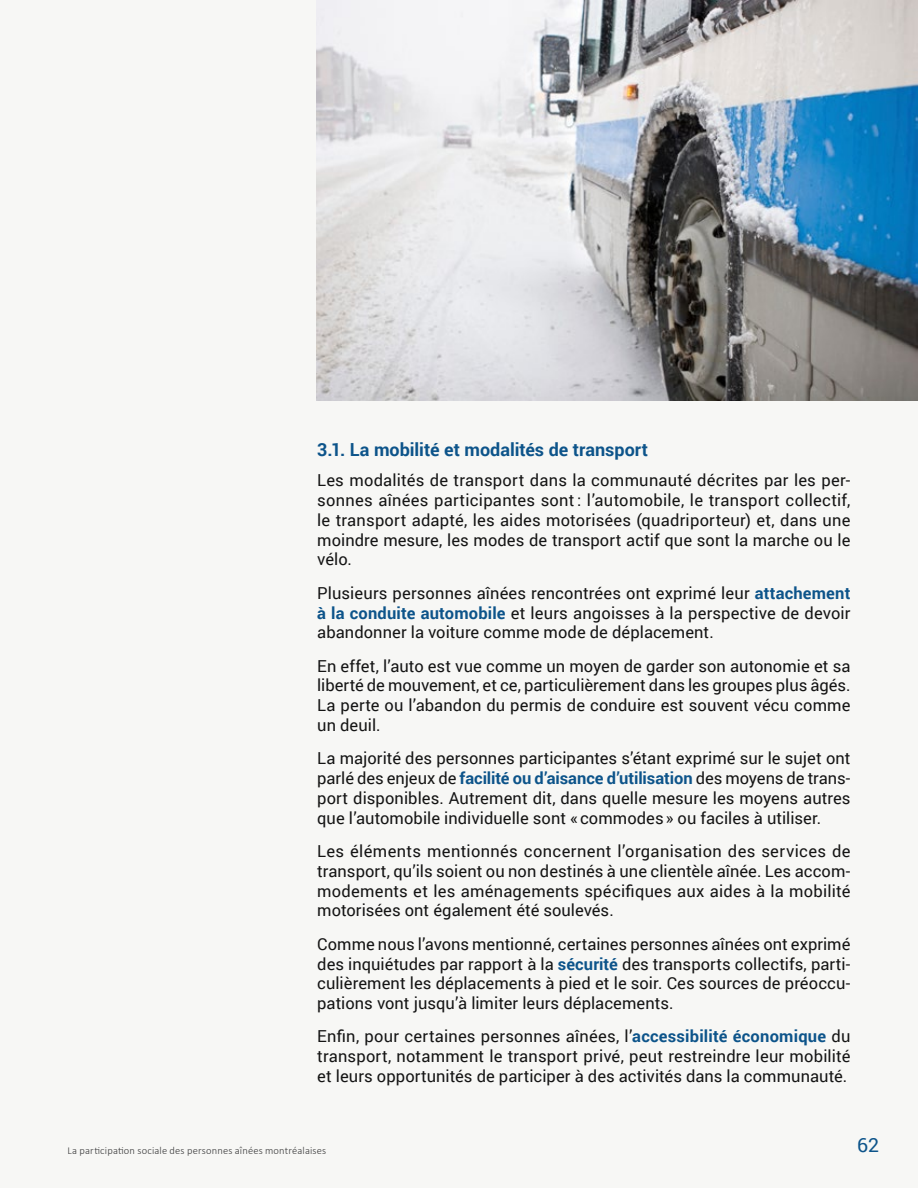
<style>
.page{position:relative;width:918px;height:1188px;background:#f7f7f5}
.page>*{position:absolute;margin:0;border:0;box-sizing:border-box;transform-origin:0 0}
.t1{font:19.5px "Roboto";color:#0d548a}
.H4_marge{font:700 18px "Roboto";color:#0d548a}
.P_marge{font:16.5px/19.8px "Roboto";letter-spacing:.005em;color:#141414;text-align:justify}
.t2{font:300 10.5px "Calibri";letter-spacing:.015em;color:#383839}
.s1{font-weight:700;color:#0d548a}
</style>
<div class="page">
<img style="left:316px;top:0;width:602px;height:401px">
<p class="H4_marge" style="left:317px;top:437px;width:332px">3.1. La mobilité et modalités de transport</p>
<p class="P_marge" style="left:317px;top:470px;width:535px">Les modalités de transport dans la communauté décrites par les per&shy;sonnes aînées participantes sont: l’automobile, le transport collectif, le transport adapté, les aides motorisées (quadriporteur) et, dans une moindre mesure, les modes de transport actif que sont la marche ou le vélo.</p>
<p class="P_marge" style="left:317px;top:582px;width:535px">Plusieurs personnes aînées rencontrées ont exprimé leur <span class="s1">attachement à la conduite automobile</span> et leurs angoisses à la perspective de devoir abandonner la voiture comme mode de déplacement.</p>
<p class="P_marge" style="left:317px;top:655px;width:535px">En effet, l’auto est vue comme un moyen de garder son autonomie et sa liberté de mouvement, et ce, particulièrement dans les groupes plus âgés.<br>La perte ou l’abandon du permis de conduire est souvent vécu comme un deuil.</p>
<p class="P_marge" style="left:317px;top:748px;width:535px">La majorité des personnes participantes s’étant exprimé sur le sujet ont parlé des enjeux de <span class="s1">facilité ou d’aisance d’utilisation</span> des moyens de trans&shy;port disponibles. Autrement dit, dans quelle mesure les moyens autres que l’automobile individuelle sont «commodes» ou faciles à utiliser.</p>
<p class="P_marge" style="left:317px;top:841px;width:535px">Les éléments mentionnés concernent l’organisation des services de transport, qu’ils soient ou non destinés à une clientèle aînée. Les accom&shy;modements et les aménagements spécifiques aux aides à la mobilité motorisées ont également été soulevés.</p>
<p class="P_marge" style="left:317px;top:933px;width:535px">Comme nous l’avons mentionné, certaines personnes aînées ont exprimé des inquiétudes par rapport à la <span class="s1">sécurité</span> des transports collectifs, parti&shy;culièrement les déplacements à pied et le soir. Ces sources de préoccu&shy;pations vont jusqu’à limiter leurs déplacements.</p>
<p class="P_marge" style="left:317px;top:1026px;width:535px">Enfin, pour certaines personnes aînées, l’<span class="s1">accessibilité économique</span> du transport, notamment le transport privé, peut restreindre leur mobilité et leurs opportunités de participer à des activités dans la communauté.</p>
<p class="t2" style="left:68px;top:1144px;width:260px">La participation sociale des personnes aînées montréalaises</p>
<p class="t1" style="left:857px;top:1131px;width:23px">62</p>
</div>
